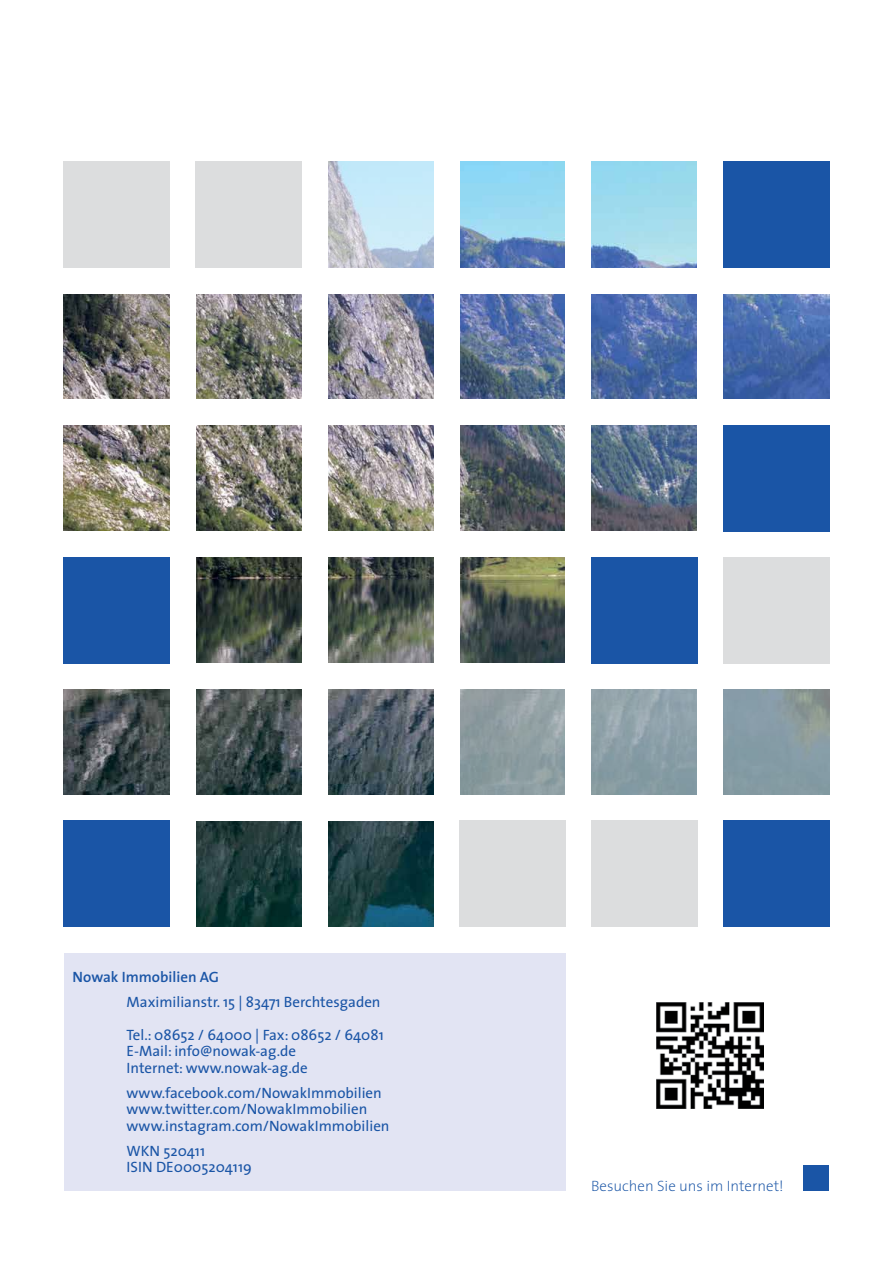
<style>
.page{position:relative;width:893px;height:1263px;background:#fff}
.page>*{position:absolute;margin:0;border:0;box-sizing:border-box;transform-origin:0 0}
.t1{font:15px/16.5px "The Sans";color:#1a55a6}
.t2{font:200 15px "The Sans";color:#1a55a6}
.t3{font:600 15px "The Sans";color:#1a55a6}
</style>
<div class="page">
<img style="left:64px;top:162px;width:765px;height:765px">
<div style="left:64px;top:952px;width:502px;height:239px;background:#e2e4f3"></div>
<div style="left:804px;top:1165px;width:25px;height:26px;background:#1a55a6"></div>
<div style="left:170px;top:136px;width:26px;height:132px;background:#fff"></div>
<div style="left:302px;top:136px;width:25px;height:132px;background:#fff"></div>
<div style="left:434px;top:136px;width:25px;height:132px;background:#fff"></div>
<div style="left:566px;top:136px;width:25px;height:132px;background:#fff"></div>
<div style="left:697px;top:136px;width:26px;height:132px;background:#fff"></div>
<div style="left:170px;top:268px;width:26px;height:132px;background:#fff"></div>
<div style="left:302px;top:268px;width:25px;height:132px;background:#fff"></div>
<div style="left:434px;top:268px;width:25px;height:132px;background:#fff"></div>
<div style="left:566px;top:268px;width:25px;height:132px;background:#fff"></div>
<div style="left:697px;top:268px;width:26px;height:132px;background:#fff"></div>
<div style="left:170px;top:400px;width:26px;height:131px;background:#fff"></div>
<div style="left:170px;top:531px;width:26px;height:132px;background:#fff"></div>
<div style="left:170px;top:663px;width:26px;height:132px;background:#fff"></div>
<div style="left:170px;top:795px;width:26px;height:132px;background:#fff"></div>
<div style="left:302px;top:400px;width:25px;height:131px;background:#fff"></div>
<div style="left:302px;top:531px;width:25px;height:132px;background:#fff"></div>
<div style="left:302px;top:663px;width:25px;height:132px;background:#fff"></div>
<div style="left:302px;top:795px;width:25px;height:132px;background:#fff"></div>
<div style="left:434px;top:400px;width:25px;height:131px;background:#fff"></div>
<div style="left:434px;top:531px;width:25px;height:132px;background:#fff"></div>
<div style="left:434px;top:663px;width:25px;height:132px;background:#fff"></div>
<div style="left:434px;top:795px;width:25px;height:132px;background:#fff"></div>
<div style="left:566px;top:400px;width:25px;height:131px;background:#fff"></div>
<div style="left:566px;top:531px;width:25px;height:132px;background:#fff"></div>
<div style="left:566px;top:795px;width:25px;height:132px;background:#fff"></div>
<div style="left:697px;top:400px;width:26px;height:131px;background:#fff"></div>
<div style="left:697px;top:531px;width:26px;height:132px;background:#fff"></div>
<div style="left:697px;top:795px;width:26px;height:132px;background:#fff"></div>
<svg style="left:459px;top:689px;width:371px;height:106px;background:#9babb1"></svg>
<svg style="left:327px;top:161px;width:107px;height:107px;background:#c4dbe8"></svg>
<div style="left:33px;top:400px;width:829px;height:25px;background:#fff"></div>
<div style="left:33px;top:531px;width:829px;height:26px;background:#fff"></div>
<div style="left:33px;top:663px;width:829px;height:26px;background:#fff"></div>
<div style="left:33px;top:795px;width:829px;height:26px;background:#fff"></div>
<div style="left:33px;top:268px;width:829px;height:25px;background:#fff"></div>
<div style="left:64px;top:162px;width:106px;height:106px;background:#dcddde"></div>
<div style="left:196px;top:162px;width:106px;height:106px;background:#dcddde"></div>
<div style="left:723px;top:162px;width:106px;height:106px;background:#1a55a6"></div>
<div style="left:591px;top:557px;width:106px;height:106px;background:#1a55a6"></div>
<div style="left:64px;top:821px;width:106px;height:106px;background:#1a55a6"></div>
<div style="left:459px;top:821px;width:107px;height:106px;background:#dcddde"></div>
<div style="left:723px;top:425px;width:106px;height:106px;background:#1a55a6"></div>
<div style="left:723px;top:557px;width:106px;height:106px;background:#dcddde"></div>
<div style="left:591px;top:821px;width:106px;height:106px;background:#dcddde"></div>
<img style="left:657px;top:1002px;width:106px;height:107px">
<div style="left:64px;top:557px;width:106px;height:106px;background:#1a55a6"></div>
<div style="left:723px;top:821px;width:106px;height:106px;background:#1a55a6"></div>
<p class="t3" style="left:73px;top:964px;width:148px">Nowak Immobilien AG</p>
<p class="t1" style="left:127px;top:993px;width:255px">Maximilianstr. 15 | 83471 Berchtesgaden</p>
<p class="t1" style="left:127px;top:1026px;width:259px">Tel.: 08652 / 64000 | Fax: 08652 / 64081<br>E-Mail: info@nowak-ag.de<br>Internet: www.nowak-ag.de</p>
<p class="t1" style="left:127px;top:1084px;width:264px">www.facebook.com/NowakImmobilien www.twitter.com/NowakImmobilien www.instagram.com/NowakImmobilien</p>
<p class="t1" style="left:127px;top:1142px;width:127px">WKN 520411<br>ISIN DE0005204119</p>
<p class="t2" style="left:591px;top:1173px;width:194px">Besuchen Sie uns im Internet!</p>
</div>
